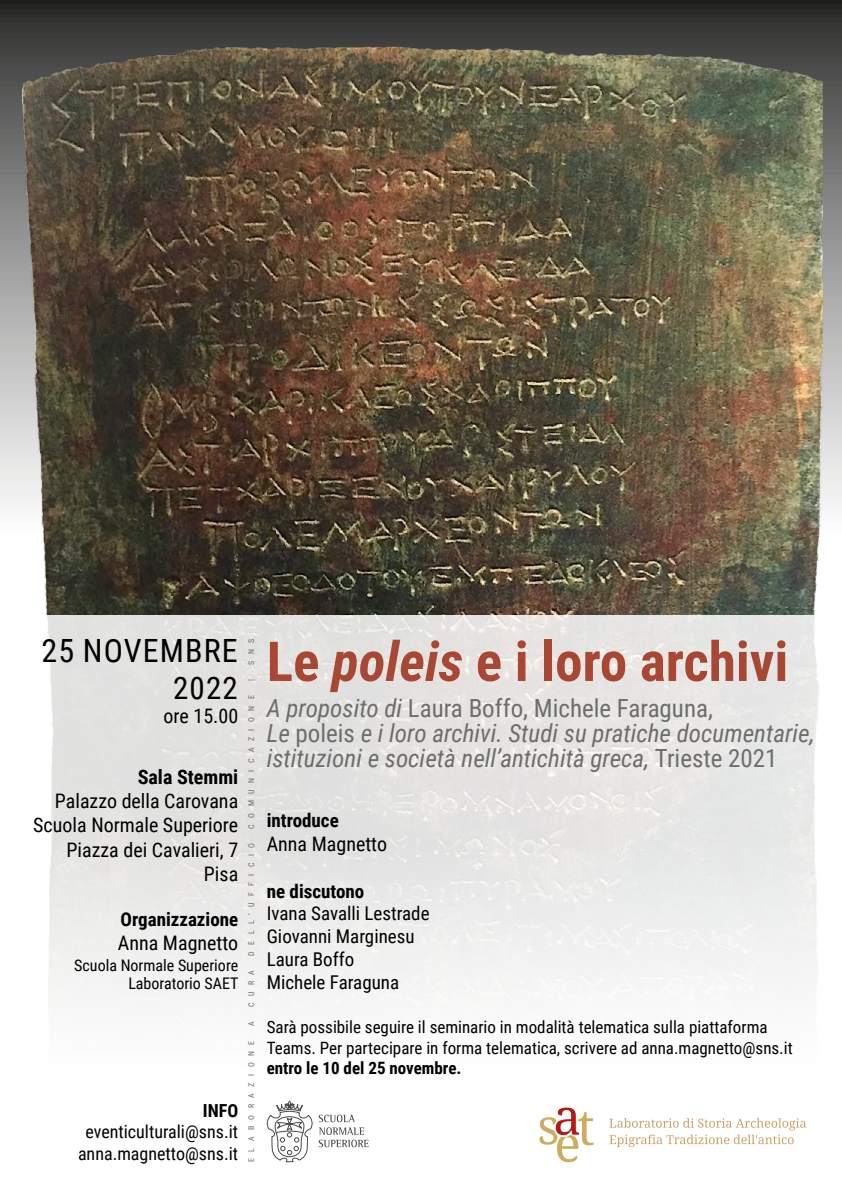
<style>
.page{position:relative;width:842px;height:1191px;background:#fff}
.page>*{position:absolute;margin:0;border:0;box-sizing:border-box;transform-origin:0 0}
.t1{font:700 55px "Roboto Condensed";color:#a94735}
.t2{font:32px "Roboto Condensed";letter-spacing:.035em;color:#000}
.t3{font:31px "Roboto Condensed";color:#000}
.t4{font:italic 25px/25px "Roboto Condensed";color:#6d6d6c}
.t5{font:20px/24px "Roboto Condensed";color:#000;text-align:right}
.t6{font:700 20px "Roboto Condensed";color:#000}
.t7{font:19px/22.8px "Roboto Condensed";color:#000}
.t8{font:700 19px "Roboto Condensed";color:#000}
.t9{font:18px/21.6px "Roboto Condensed";color:#000;text-align:center}
.t10{font:700 18px "Roboto Condensed";color:#000}
.t11{font:17px/20.4px "Roboto Condensed";color:#000}
.t12{font:700 17px "Roboto Condensed";color:#000}
.t13{font:16px/18px "Roboto Condensed";color:#000;text-align:right}
.t14{font:8px "Roboto Condensed";letter-spacing:.805em;color:#6b6b6a}
.s1{font-style:italic}
.s2{font-style:normal}
</style>
<div class="page">
<div style="left:0;top:0;width:842px;height:1191px;background:linear-gradient(to right,#2b2b2a,#2b2b2a)"></div>
<img style="left:0;top:26px;width:842px;height:589px">
<svg style="left:0;top:615px;width:842px;height:576px"></svg>
<svg style="left:267px;top:1100px;width:102px;height:62px"></svg>
<svg style="left:609px;top:1118px;width:197px;height:29px"></svg>
<svg style="left:539px;top:1107px;width:55px;height:55px"></svg>
<p class="t2" style="left:42px;top:628px;width:198px">25 NOVEMBRE</p>
<p class="t3" style="left:173px;top:666px;width:66px">2022</p>
<p class="t5" style="left:164px;top:703px;width:76px">ore 15.00</p>
<p class="t6" style="left:138px;top:763px;width:102px">Sala Stemmi</p>
<p class="t5" style="left:33px;top:788px;width:206px">Palazzo della Carovana<br>Scuola Normale Superiore<br>Piazza dei Cavalieri, 7<br>Pisa</p>
<p class="t8" style="left:121px;top:905px;width:119px">Organizzazione</p>
<p class="t5" style="left:118px;top:930px;width:122px">Anna Magnetto</p>
<p class="t13" style="left:74px;top:955px;width:166px">Scuola Normale Superiore<br>Laboratorio SAET</p>
<p class="t10" style="left:203px;top:1097px;width:37px">INFO</p>
<p class="t9" style="left:78px;top:1120px;width:162px">eventiculturali@sns.it anna.magnetto@sns.it</p>
<p class="t14" style="left:246px;top:665px;width:28px;rotate:-90deg">SNS</p>
<p class="t14" style="left:246px;top:681px;width:3px;rotate:-90deg">|</p>
<p class="t14" style="left:246px;top:828px;width:135px;rotate:-90deg">COMUNICAZIONE</p>
<p class="t14" style="left:246px;top:955px;width:114px;rotate:-90deg">DELL’UFFICIO</p>
<p class="t14" style="left:246px;top:1007px;width:39px;rotate:-90deg">CURA</p>
<p class="t14" style="left:246px;top:1026px;width:6px;rotate:-90deg">A</p>
<p class="t14" style="left:246px;top:1162px;width:123px;rotate:-90deg">ELABORAZIONE</p>
<h1 class="t1" style="left:267px;top:623px;width:523px">Le <span class="s1">poleis</span> e i loro archivi</h1>
<p class="t4" style="left:267px;top:695px;width:549px">A proposito di <span class="s2">Laura Boffo, Michele Faraguna,<br></span>Le <span class="s2">poleis</span> e i loro archivi. Studi su pratiche documentarie, istituzioni e società nell’antichità greca, <span class="s2">Trieste 2021</span></p>
<p class="t8" style="left:267px;top:806px;width:74px">introduce</p>
<p class="t5" style="left:267px;top:831px;width:122px">Anna Magnetto</p>
<p class="t8" style="left:267px;top:877px;width:99px">ne discutono</p>
<p class="t7" style="left:267px;top:901px;width:164px">Ivana Savalli Lestrade<br>Giovanni Marginesu<br>Laura Boffo<br>Michele Faraguna</p>
<p class="t11" style="left:267px;top:1016px;width:527px">Sarà possibile seguire il seminario in modalità telematica sulla piattaforma<br>Teams. Per partecipare in forma telematica, scrivere ad anna.magnetto@sns.it</p>
<p class="t12" style="left:267px;top:1056px;width:196px">entro le 10 del 25 novembre.</p>
</div>
